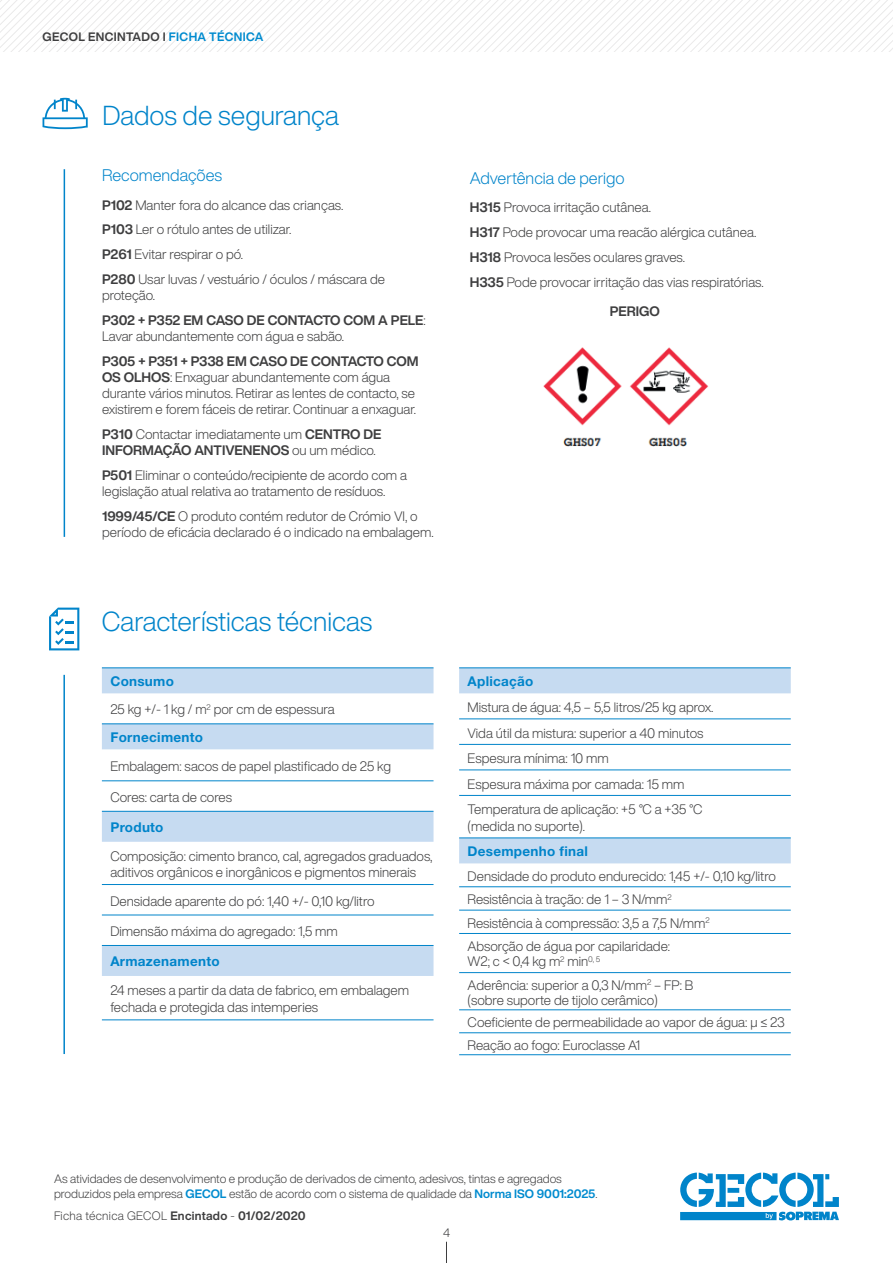
<style>
.page{position:relative;width:893px;height:1263px;background:#fff}
.page>*{position:absolute;margin:0;border:0;box-sizing:border-box;transform-origin:0 0}
.t1{font:300 27px "Helvetica Now Display";color:#0084ca}
.t2{font:300 16.5px "Helvetica Now Display";color:#0084ca}
.t3{font:300 13.5px/16.2px "Helvetica Now Display";color:#3e3e3f}
.t4{font:700 13.5px "Helvetica Neue LT Std";letter-spacing:.02em;color:#0084ca}
.t5{font:700 13.5px/24.8px "Helvetica Now Display";color:#3e3e3f}
.t6{font:300 12px/15px "Helvetica Now Display";color:#3e3e3f}
.t7{font:700 12px "Helvetica Now Display";letter-spacing:.025em;color:#3e3e3f}
.s1{color:#008bcf}
.s2{font-weight:700}
.s3{font-weight:300}
.s4{font-weight:700;color:#008bcf}
</style>
<div class="page">
<svg style="left:446px;top:1242px;width:1px;height:21px"></svg>
<svg style="left:680px;top:1172px;width:159px;height:48px"></svg>
<svg style="left:0;top:0;width:893px;height:51px"></svg>
<hr style="left:64px;top:169px;width:1px;height:368px;background:#0084ca">
<img style="left:543px;top:347px;width:166px;height:100px">
<svg style="left:43px;top:98px;width:45px;height:31px"></svg>
<svg style="left:102px;top:668px;width:331px;height:308px"></svg>
<hr style="left:102px;top:667px;width:331px;height:1px;background:#0084ca">
<hr style="left:102px;top:723px;width:331px;height:1px;background:#0084ca">
<hr style="left:102px;top:780px;width:331px;height:1px;background:#0084ca">
<hr style="left:102px;top:811px;width:331px;height:1px;background:#0084ca">
<hr style="left:102px;top:884px;width:331px;height:1px;background:#0084ca">
<hr style="left:102px;top:915px;width:331px;height:1px;background:#0084ca">
<hr style="left:102px;top:945px;width:331px;height:1px;background:#0084ca">
<hr style="left:102px;top:1019px;width:331px;height:1px;background:#0084ca">
<svg style="left:459px;top:668px;width:332px;height:76px"></svg>
<svg style="left:459px;top:770px;width:332px;height:241px"></svg>
<hr style="left:459px;top:837px;width:332px;height:1px;background:#0084ca">
<hr style="left:459px;top:1054px;width:332px;height:1px;background:#0084ca">
<hr style="left:459px;top:718px;width:332px;height:1px;background:#0084ca">
<hr style="left:459px;top:744px;width:332px;height:1px;background:#0084ca">
<hr style="left:459px;top:769px;width:332px;height:1px;background:#0084ca">
<hr style="left:459px;top:795px;width:332px;height:1px;background:#0084ca">
<hr style="left:459px;top:886px;width:332px;height:1px;background:#0084ca">
<hr style="left:459px;top:910px;width:332px;height:1px;background:#0084ca">
<hr style="left:459px;top:1009px;width:332px;height:1px;background:#0084ca">
<hr style="left:459px;top:933px;width:332px;height:1px;background:#0084ca">
<hr style="left:459px;top:972px;width:332px;height:1px;background:#0084ca">
<hr style="left:459px;top:1032px;width:332px;height:1px;background:#0084ca">
<hr style="left:459px;top:667px;width:332px;height:1px;background:#0084ca">
<hr style="left:63px;top:675px;width:2px;height:379px;background:#0084ca">
<svg style="left:49px;top:608px;width:30px;height:42px"></svg>
<p class="t7" style="left:43px;top:28px;width:222px">GECOL ENCINTADO I <span class="s1">FICHA TÉCNICA</span></p>
<h1 class="t1" style="left:102px;top:97px;width:238px">Dados de segurança</h1>
<p class="t2" style="left:102px;top:164px;width:122px">Recomendações</p>
<p class="t3" style="left:102px;top:192px;width:284px;line-height:24.8px"><span class="s2">P102</span> Manter fora do alcance das crianças.<br><span class="s2">P103</span> Ler o rótulo antes de utilizar.<br><span class="s2">P261</span> Evitar respirar o pó.<br><span class="s2">P280</span> Usar luvas / vestuário / óculos / máscara de</p>
<p class="t5" style="left:102px;top:283px;width:325px"><span class="s3">proteção.<br></span>P302 + P352 EM CASO DE CONTACTO COM A PELE<span class="s3">:</span></p>
<p class="t3" style="left:102px;top:328px;width:244px">Lavar abundantemente com água e sabão.</p>
<p class="t3" style="left:102px;top:352px;width:318px"><span class="s2">P305 + P351 + P338 EM CASO DE CONTACTO COM OS OLHOS</span>: Enxaguar abundantemente com água durante vários minutos. Retirar as lentes de contacto, se existirem e forem fáceis de retirar. Continuar a enxaguar.</p>
<p class="t3" style="left:102px;top:426px;width:281px"><span class="s2">P310</span> Contactar imediatamente um <span class="s2">CENTRO DE<br>INFORMAÇÃO ANTIVENENOS</span> ou um médico.</p>
<p class="t3" style="left:102px;top:467px;width:306px"><span class="s2">P501</span> Eliminar o conteúdo/recipiente de acordo com a legislação atual relativa ao tratamento de resíduos.</p>
<p class="t3" style="left:102px;top:508px;width:333px"><span class="s2">1999/45/CE</span> O produto contém redutor de Crómio VI, o período de eficácia declarado é o indicado na embalagem.</p>
<h1 class="t1" style="left:102px;top:603px;width:272px">Características técnicas</h1>
<p class="t4" style="left:110px;top:672px;width:65px">Consumo</p>
<p class="t3" style="left:110px;top:701px;width:226px">25 kg +/- 1 kg / m<sup>2</sup> por cm de espessura</p>
<p class="t4" style="left:110px;top:728px;width:94px">Fornecimento</p>
<p class="t3" style="left:110px;top:758px;width:282px">Embalagem: sacos de papel plastificado de 25 kg</p>
<p class="t3" style="left:110px;top:789px;width:123px">Cores: carta de cores</p>
<p class="t4" style="left:110px;top:818px;width:55px">Produto</p>
<p class="t3" style="left:110px;top:848px;width:324px">Composição: cimento branco, cal, agregados graduados, aditivos orgânicos e inorgânicos e pigmentos minerais</p>
<p class="t3" style="left:110px;top:893px;width:266px">Densidade aparente do pó: 1,40 +/- 0,10 kg/litro</p>
<p class="t3" style="left:110px;top:923px;width:229px">Dimensão máxima do agregado: 1,5 mm</p>
<p class="t4" style="left:110px;top:952px;width:111px">Armazenamento</p>
<p class="t3" style="left:110px;top:982px;width:300px">24 meses a partir da data de fabrico, em embalagem fechada e protegida das intemperies</p>
<p class="t2" style="left:470px;top:166px;width:157px">Advertência de perigo</p>
<p class="t3" style="left:470px;top:195px;width:296px;line-height:24.8px"><span class="s2">H315</span> Provoca irritação cutânea.<br><span class="s2">H317</span> Pode provocar uma reacão alérgica cutânea.<br><span class="s2">H318</span> Provoca lesões oculares graves.<br><span class="s2">H335</span> Pode provocar irritação das vias respiratórias.</p>
<p class="t5" style="left:610px;top:298px;width:52px">PERIGO</p>
<p class="t4" style="left:468px;top:672px;width:67px">Aplicação</p>
<p class="t3" style="left:468px;top:694px;width:247px;line-height:25.7px">Mistura de água: 4,5 – 5,5 litros/25 kg aprox.<br>Vida útil da mistura: superior a 40 minutos Espesura mínima: 10 mm<br>Espesura máxima por camada: 15 mm Temperatura de aplicação: +5 °C a +35 °C</p>
<p class="t3" style="left:468px;top:818px;width:119px">(medida no suporte).</p>
<p class="t4" style="left:468px;top:842px;width:122px">Desempenho final</p>
<p class="t3" style="left:468px;top:864px;width:310px;line-height:23.5px">Densidade do produto endurecido: 1,45 +/- 0,10 kg/litro Resistência à tração: de 1 – 3 N/mm<sup>2<br></sup>Resistência à compressão: 3,5 a 7,5 N/mm<sup>2<br></sup>Absorção de água por capilaridade:</p>
<p class="t3" style="left:468px;top:950px;width:227px;line-height:23.1px">W2; c &lt; 0,4 kg m<sup>2</sup> min<sup>0,</sup> <sup>5<br></sup>Aderência: superior a 0,3 N/mm<sup>2</sup> – FP: B</p>
<p class="t3" style="left:468px;top:988px;width:319px;line-height:22.5px">(sobre suporte de tijolo cerâmico)<br>Coeficiente de permeabilidade ao vapor de água: µ ≤ 23<br>Reação ao fogo: Euroclasse A1</p>
<p class="t6" style="left:54px;top:1171px;width:545px">As atividades de desenvolvimento e produção de derivados de cimento, adesivos, tintas e agregados produzidos pela empresa <span class="s4">GECOL</span> estão de acordo com o sistema de qualidade da <span class="s4">Norma ISO 9001:2025</span>.</p>
<p class="t7" style="left:54px;top:1208px;width:253px"><span class="s3">Ficha técnica GECOL</span> Encintado <span class="s3">-</span> 01/02/2020</p>
<p class="t6" style="left:443px;top:1225px;width:8px">4</p>
</div>
